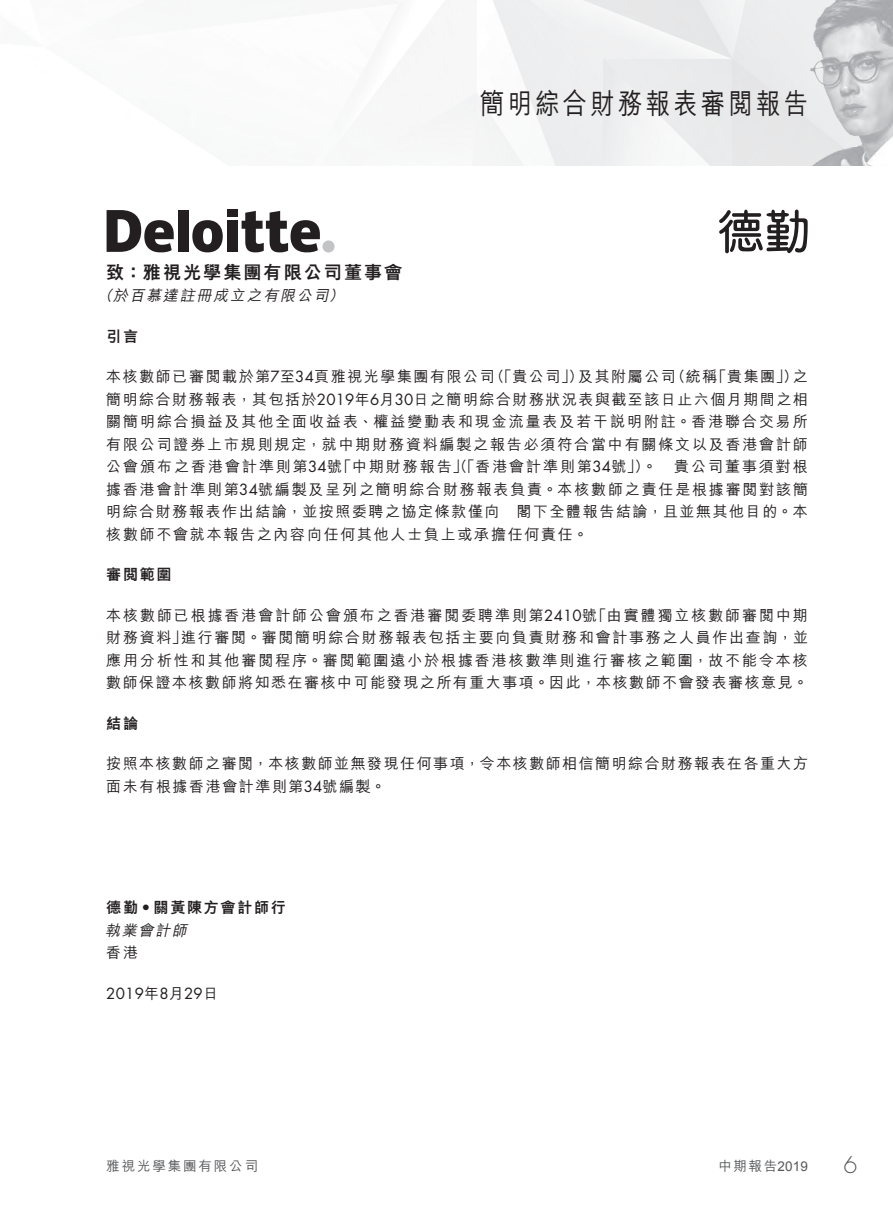
<style>
.page{position:relative;width:893px;height:1212px;background:#fff}
.page>*{position:absolute;margin:0;border:0;box-sizing:border-box;transform-origin:0 0}
.t1{font:500 28.5px "M Hei HK";letter-spacing:.14em;color:#231f20;scale:.85 1}
.t2{font:300 22.5px "Futura Std";color:#57585a}
._11_P0{font:800 18px "M Hei HK";letter-spacing:.115em;color:#231f20}
._11_P0-2{font:500 15px/22.5px "M Hei HK";letter-spacing:.115em;color:#231f20}
._11_P0-3{font:italic 500 15px "M Hei HK";color:#231f20}
._11_P0-4{font:800 15px "M Hei HK";letter-spacing:.115em;color:#231f20}
._11_P0-5{font:15px "Futura Std";letter-spacing:.015em;color:#231f20}
._04___H2{font:800 15px "M Hei HK";letter-spacing:.115em;color:#231f20}
.t3{font:500 13.5px "M Hei HK";letter-spacing:.14em;color:#57585a}
.s1{font-family:"Futura Std";font-weight:400}
.s2{font-family:"Futura Std";font-weight:700}
.s3{font-family:"M Hei HK";font-weight:500}
.s4{font-family:"Arial";font-weight:400}
</style>
<div class="page">
<img style="left:786px;top:0;width:107px;height:166px">
<svg style="left:719px;top:210px;width:89px;height:43px"></svg>
<div style="left:322px;top:240px;width:13px;height:12px;background:#c2c3c5;border-radius:50%"></div>
<div style="left:178px;top:210px;width:10px;height:42px;background:#231f20"></div>
<svg style="left:192px;top:220px;width:31px;height:32px"></svg>
<div style="left:227px;top:221px;width:10px;height:31px;background:#231f20"></div>
<div style="left:227px;top:210px;width:10px;height:7px;background:#231f20"></div>
<svg style="left:242px;top:211px;width:78px;height:41px"></svg>
<svg style="left:107px;top:210px;width:67px;height:42px"></svg>
<p class="_11_P0" style="left:106px;top:263px;width:297px">致：雅視光學集團有限公司董事會</p>
<p class="_11_P0-3" style="left:329px;top:285px;width:21px">(</p>
<p class="_11_P0-3" style="left:113px;top:285px;width:221px">於百慕達註冊成立之有限公司</p>
<p class="_11_P0-3" style="left:98px;top:285px;width:21px">（</p>
<p class="_04___H2" style="left:106px;top:329px;width:33px">引言</p>
<h1 class="t1" style="left:480px;top:82px;width:387px">簡明綜合財務報表審閱報告</h1>
<p class="_11_P0-2" style="left:106px;top:364px;width:390px">本核數師已審閱載於第<span class="s1">7</span>至<span class="s1">34</span>頁雅視光學集團有限公司</p>
<p class="_11_P0-2" style="left:106px;top:387px;width:703px">簡明綜合財務報表，其包括於<span class="s1">2019</span>年<span class="s1">6</span>月<span class="s1">30</span>日之簡明綜合財務狀況表與截至該日止六個月期間之相</p>
<p class="_11_P0-2" style="left:106px;top:409px;width:703px">關簡明綜合損益及其他全面收益表、權益變動表和現金流量表及若干說明附註。香港聯合交易所</p>
<p class="_11_P0-2" style="left:106px;top:432px;width:703px">有限公司證券上市規則規定，就中期財務資料編製之報告必須符合當中有關條文以及香港會計師</p>
<p class="_11_P0-2" style="left:674px;top:454px;width:135px">貴公司董事須對根</p>
<p class="_11_P0-2" style="left:712px;top:364px;width:88px">「貴集團」）</p>
<p class="_11_P0-2" style="left:578px;top:364px;width:99px">及其附屬公司</p>
<p class="_11_P0-2" style="left:670px;top:364px;width:48px">（統稱</p>
<p class="_11_P0-2" style="left:793px;top:364px;width:16px">之</p>
<p class="_11_P0-2" style="left:489px;top:364px;width:96px">（「貴公司」）</p>
<p class="_11_P0-2" style="left:106px;top:454px;width:237px">公會頒布之香港會計準則第<span class="s1">34</span>號</p>
<p class="_11_P0-2" style="left:106px;top:477px;width:703px">據香港會計準則第<span class="s1">34</span>號編製及呈列之簡明綜合財務報表負責。本核數師之責任是根據審閱對該簡</p>
<p class="_11_P0-2" style="left:517px;top:499px;width:293px">閣下全體報告結論，且並無其他目的。本</p>
<p class="_11_P0-2" style="left:337px;top:454px;width:322px">「中期財務報告」（「香港會計準則第<span class="s1">34</span>號」）。</p>
<p class="_11_P0-2" style="left:106px;top:499px;width:483px">明綜合財務報表作出結論，並按照委聘之協定條款僅向<br>核數師不會就本報告之內容向任何其他人士負上或承擔任何責任。</p>
<p class="_04___H2" style="left:106px;top:567px;width:67px">審閱範圍</p>
<p class="_11_P0-2" style="left:181px;top:603px;width:628px;text-indent:-75px">本核數師已根據香港會計師公會頒布之香港審閱委聘準則第<span class="s1">2410</span>號<br>進行審閱。審閱簡明綜合財務報表包括主要向負責財務和會計事務之人員作出查詢，並</p>
<p class="_11_P0-2" style="left:592px;top:603px;width:218px">「由實體獨立核數師審閱中期</p>
<p class="_11_P0-2" style="left:106px;top:625px;width:703px">財務資料」<br>應用分析性和其他審閱程序。審閱範圍遠小於根據香港核數準則進行審核之範圍，故不能令本核數師保證本核數師將知悉在審核中可能發現之所有重大事項。因此，本核數師不會發表審核意見。</p>
<p class="_04___H2" style="left:106px;top:716px;width:33px">結論</p>
<p class="_11_P0-2" style="left:106px;top:751px;width:703px">按照本核數師之審閱，本核數師並無發現任何事項，令本核數師相信簡明綜合財務報表在各重大方面未有根據香港會計準則第<span class="s1">34</span>號編製。</p>
<p class="_11_P0-4" style="left:106px;top:900px;width:181px">德勤<span class="s2">•</span>關黃陳方會計師行</p>
<p class="_11_P0-3" style="left:105px;top:919px;width:87px">執業會計師</p>
<p class="_11_P0-2" style="left:106px;top:940px;width:33px">香港</p>
<p class="_11_P0-5" style="left:106px;top:984px;width:113px">2019<span class="s3">年</span>8<span class="s3">月</span>29<span class="s3">日</span></p>
<p class="t3" style="left:106px;top:1156px;width:153px">雅視光學集團有限公司</p>
<p class="t3" style="left:718px;top:1156px;width:91px">中期報告<span class="s4">2019</span></p>
<h2 class="t2" style="left:843px;top:1151px;width:15px">6</h2>
</div>
